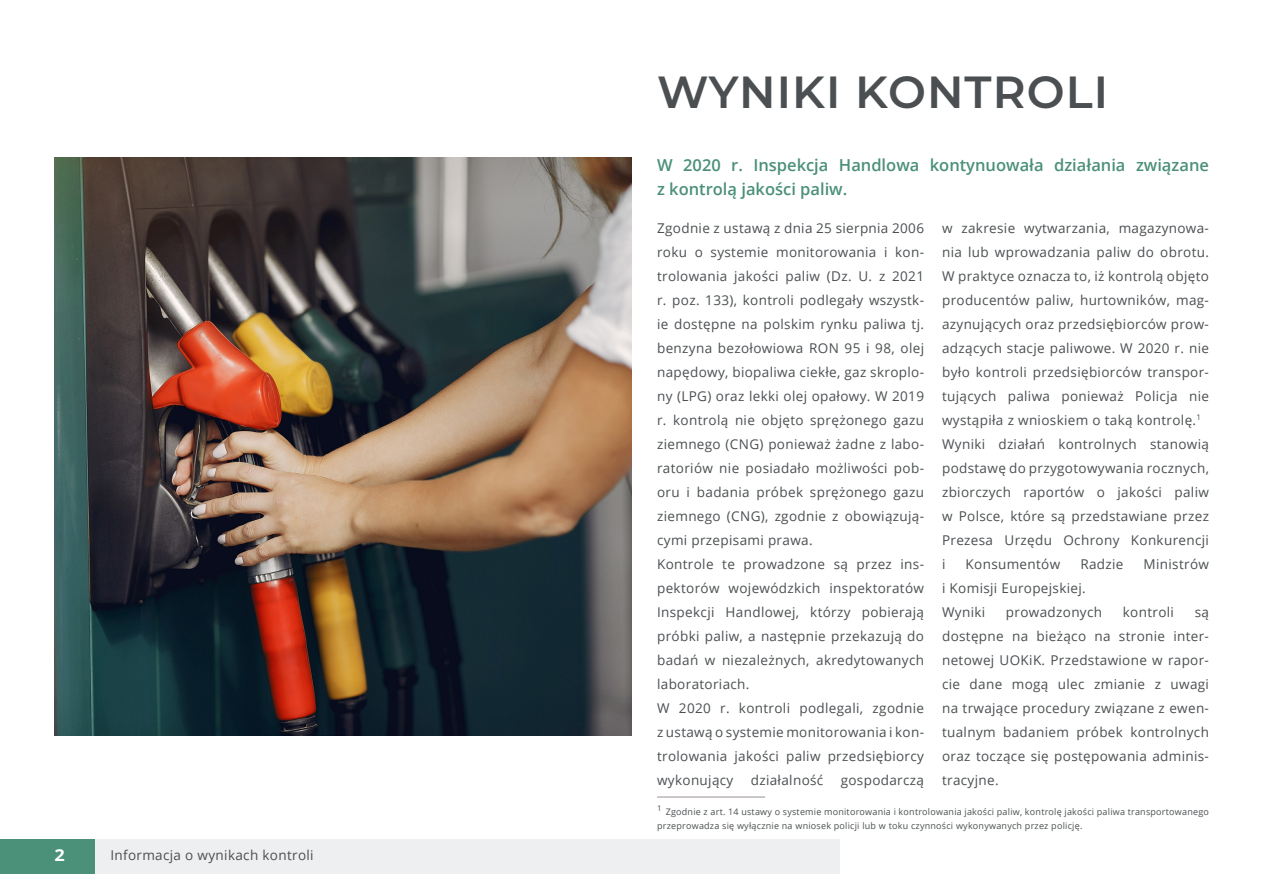
<style>
.page{position:relative;width:1263px;height:893px;background:#fff}
.page>*{position:absolute;margin:0;border:0;box-sizing:border-box;transform-origin:0 0}
.t1{font:600 45px "Montserrat";letter-spacing:.025em;color:#4b4f51}
.Title_Bttom_paragrap{font:600 16.5px/24px "Open Sans";color:#4b9079}
.t2{font:700 16.5px "Open Sans";color:#fff;scale:1.1 1}
.t3{font:13.5px/24px "Open Sans";letter-spacing:.025em;color:#4b4f51;text-align:justify}
.t4{font:9px/13.5px "Open Sans";letter-spacing:.025em;color:#4b4f51}
.t5{font:7.8px "Open Sans";color:#4b4f51}
</style>
<div class="page">
<div style="left:0;top:839px;width:95px;height:34px;background:#4b9079"></div>
<div style="left:95px;top:839px;width:744px;height:34px;background:#eeeff1"></div>
<img style="left:54px;top:158px;width:577px;height:577px">
<hr style="left:657px;top:796px;width:108px;height:2px;background:#bab5b4">
<p class="t2" style="left:54px;top:843px;width:11px">2</p>
<p class="t3" style="left:110px;top:843px;width:205px">Informacja o wynikach kontroli</p>
<p class="t1" style="left:657px;top:60px;width:453px">WYNIKI KONTROLI</p>
<p class="Title_Bttom_paragrap" style="left:657px;top:152px;width:553px">W 2020 r. Inspekcja Handlowa kontynuowała działania związane z kontrolą jakości paliw.</p>
<p class="t3" style="left:657px;top:216px;width:268px">Zgodnie z ustawą z dnia 25 sierpnia 2006 roku o systemie monitorowania i kon&shy;trolowania jakości paliw (Dz. U. z 2021 r. poz. 133), kontroli podlegały wszystk&shy;ie dostępne na polskim rynku paliwa tj. benzyna bezołowiowa RON 95 i 98, olej napędowy, biopaliwa ciekłe, gaz skroplo&shy;ny (LPG) oraz lekki olej opałowy. W 2019 r. kontrolą nie objęto sprężonego gazu ziemnego (CNG) ponieważ żadne z labo&shy;ratoriów nie posiadało możliwości pob&shy;oru i badania próbek sprężonego gazu ziemnego (CNG), zgodnie z obowiązują&shy;cymi przepisami prawa.</p>
<p class="t3" style="left:657px;top:552px;width:268px">Kontrole te prowadzone są przez ins&shy;pektorów wojewódzkich inspektoratów Inspekcji Handlowej, którzy pobierają próbki paliw, a następnie przekazują do badań w niezależnych, akredytowanych laboratoriach.</p>
<p class="t3" style="left:657px;top:696px;width:268px">W 2020 r. kontroli podlegali, zgodnie z ustawą o systemie monitorowania i kon&shy;trolowania jakości paliw przedsiębiorcy wykonujący</p>
<p class="t3" style="left:942px;top:216px;width:268px">w zakresie wytwarzania, magazynowa&shy;nia lub wprowadzania paliw do obrotu.<br>W praktyce oznacza to, iż kontrolą objęto producentów paliw, hurtowników, mag&shy;azynujących oraz przedsiębiorców prow&shy;adzących stacje paliwowe. W 2020 r. nie było kontroli przedsiębiorców transpor&shy;tujących paliwa ponieważ Policja nie wystąpiła z wnioskiem o taką kontrolę.<sup>1</sup></p>
<p class="t3" style="left:942px;top:432px;width:268px">Wyniki działań kontrolnych stanowią podstawę do przygotowywania rocznych, zbiorczych raportów o jakości paliw w Polsce, które są przedstawiane przez Prezesa Urzędu Ochrony Konkurencji i</p>
<p class="t3" style="left:965px;top:552px;width:96px">Konsumentów</p>
<p class="t3" style="left:1080px;top:552px;width:45px">Radzie</p>
<p class="t3" style="left:1143px;top:552px;width:67px">Ministrów</p>
<p class="t3" style="left:942px;top:576px;width:145px">i Komisji Europejskiej.</p>
<p class="t3" style="left:942px;top:600px;width:45px">Wyniki</p>
<p class="t3" style="left:1006px;top:600px;width:98px">prowadzonych</p>
<p class="t3" style="left:1123px;top:600px;width:53px">kontroli</p>
<p class="t3" style="left:942px;top:600px;width:268px;text-indent:253px">są dostępne na bieżąco na stronie inter&shy;netowej UOKiK. Przedstawione w rapor&shy;cie dane mogą ulec zmianie z uwagi na trwające procedury związane z ewen&shy;tualnym badaniem próbek kontrolnych oraz toczące się postępowania adminis&shy;tracyjne.</p>
<p class="t3" style="left:751px;top:768px;width:74px">działalność</p>
<p class="t3" style="left:841px;top:768px;width:85px">gospodarczą</p>
<p class="t5" style="left:657px;top:802px;width:6px">1</p>
<p class="t4" style="left:657px;top:805px;width:553px;text-indent:9px">Zgodnie z art. 14 ustawy o systemie monitorowania i kontrolowania jakości paliw, kontrolę jakości paliwa transportowanego przeprowadza się wyłącznie na wniosek policji lub w toku czynności wykonywanych przez policję.</p>
</div>
